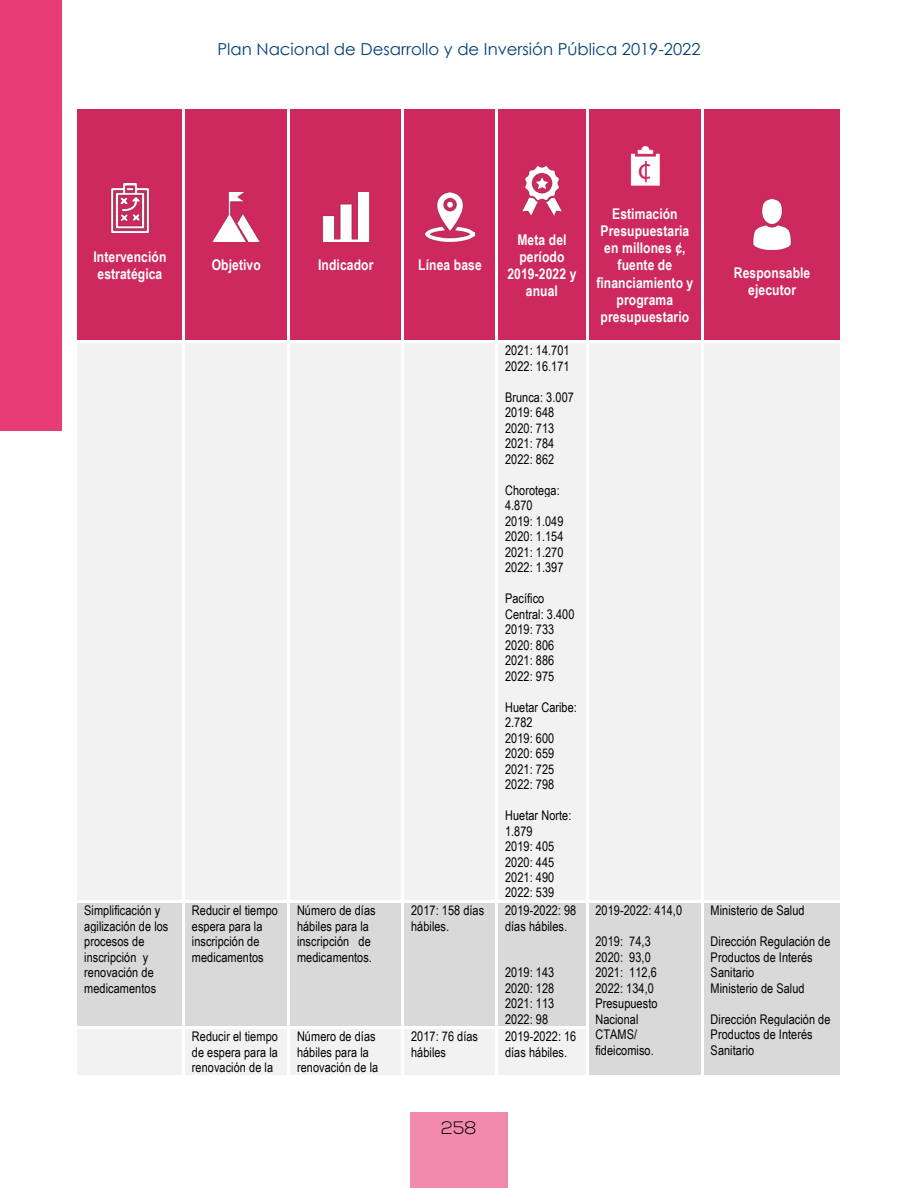
<style>
.page{position:relative;width:918px;height:1188px;background:#fff}
.page>*{position:absolute;margin:0;border:0;box-sizing:border-box;transform-origin:0 0}
.t1{font:300 18px "Nexa";color:#000}
.t2{font:16.5px "Century Gothic";color:#004177}
.t3{font:700 14.7px/17.2px "Arial Narrow";letter-spacing:.005em;color:#fff;text-align:center}
.t4{font:13.35px/15.5px "Arial Narrow";letter-spacing:.005em;color:#000}
</style>
<div class="page">
<div style="left:410px;top:1113px;width:98px;height:75px;background:#f18aac"></div>
<div style="left:0;top:0;width:61px;height:430px;background:#e83c76"></div>
<div style="left:77px;top:108px;width:106px;height:233px;background:#ce295e"></div>
<div style="left:185px;top:108px;width:103px;height:233px;background:#ce295e"></div>
<div style="left:290px;top:108px;width:112px;height:233px;background:#ce295e"></div>
<div style="left:404px;top:108px;width:92px;height:233px;background:#ce295e"></div>
<div style="left:498px;top:108px;width:88px;height:233px;background:#ce295e"></div>
<div style="left:588px;top:108px;width:113px;height:233px;background:#ce295e"></div>
<div style="left:703px;top:108px;width:138px;height:233px;background:#ce295e"></div>
<div style="left:77px;top:343px;width:106px;height:557px;background:#f2f2f2"></div>
<div style="left:185px;top:343px;width:103px;height:557px;background:#f2f2f2"></div>
<div style="left:290px;top:343px;width:112px;height:557px;background:#f2f2f2"></div>
<div style="left:404px;top:343px;width:92px;height:557px;background:#f2f2f2"></div>
<div style="left:498px;top:343px;width:88px;height:557px;background:#f2f2f2"></div>
<div style="left:588px;top:343px;width:113px;height:557px;background:#f2f2f2"></div>
<div style="left:703px;top:343px;width:138px;height:557px;background:#f2f2f2"></div>
<div style="left:77px;top:903px;width:106px;height:124px;background:#d9d9d9"></div>
<div style="left:185px;top:903px;width:103px;height:124px;background:#d9d9d9"></div>
<div style="left:290px;top:903px;width:112px;height:124px;background:#d9d9d9"></div>
<div style="left:404px;top:903px;width:92px;height:124px;background:#d9d9d9"></div>
<div style="left:498px;top:903px;width:88px;height:124px;background:#d9d9d9"></div>
<div style="left:588px;top:903px;width:113px;height:172px;background:#d9d9d9"></div>
<div style="left:703px;top:903px;width:138px;height:172px;background:#d9d9d9"></div>
<div style="left:77px;top:1029px;width:106px;height:46px;background:#f2f2f2"></div>
<div style="left:185px;top:1029px;width:103px;height:46px;background:#f2f2f2"></div>
<div style="left:290px;top:1029px;width:112px;height:46px;background:#f2f2f2"></div>
<div style="left:404px;top:1029px;width:92px;height:46px;background:#f2f2f2"></div>
<div style="left:498px;top:1029px;width:88px;height:46px;background:#f2f2f2"></div>
<img style="left:110px;top:184px;width:40px;height:49px">
<img style="left:212px;top:192px;width:49px;height:50px">
<img style="left:322px;top:192px;width:48px;height:50px">
<img style="left:425px;top:192px;width:50px;height:50px">
<img style="left:522px;top:166px;width:40px;height:50px">
<img style="left:630px;top:145px;width:30px;height:41px">
<img style="left:752px;top:200px;width:40px;height:49px">
<p class="t2" style="left:218px;top:37px;width:484px">Plan Nacional de Desarrollo y de Inversión Pública 2019-2022</p>
<p class="t3" style="left:93px;top:247px;width:75px;text-align:left">Intervención estratégica</p>
<p class="t3" style="left:212px;top:256px;width:51px">Objetivo</p>
<p class="t3" style="left:318px;top:256px;width:57px">Indicador</p>
<p class="t3" style="left:418px;top:256px;width:65px">Línea base</p>
<p class="t3" style="left:507px;top:230px;width:70px">Meta del período<br>2019-2022 y anual</p>
<p class="t4" style="left:505px;top:342px;width:66px">2021: 14.701<br>2022: 16.171</p>
<p class="t4" style="left:505px;top:389px;width:70px">Brunca: 3.007<br>2019: 648<br>2020: 713<br>2021: 784<br>2022: 862</p>
<p class="t4" style="left:505px;top:482px;width:60px">Chorotega:<br>4.870<br>2019: 1.049<br>2020: 1.154<br>2021: 1.270<br>2022: 1.397</p>
<p class="t4" style="left:505px;top:590px;width:71px">Pacífico<br>Central: 3.400<br>2019: 733<br>2020: 806<br>2021: 886<br>2022: 975</p>
<p class="t4" style="left:505px;top:699px;width:73px">Huetar Caribe:<br>2.782<br>2019: 600<br>2020: 659<br>2021: 725<br>2022: 798</p>
<p class="t4" style="left:505px;top:807px;width:68px">Huetar Norte:<br>1.879<br>2019: 405<br>2020: 445<br>2021: 490<br>2022: 539</p>
<p class="t4" style="left:84px;top:902px;width:86px">Simplificación y agilización de los procesos de inscripción y renovación de medicamentos</p>
<p class="t4" style="left:192px;top:902px;width:88px">Reducir el tiempo espera para la inscripción de medicamentos</p>
<p class="t4" style="left:297px;top:902px;width:80px">Número de días hábiles para la inscripción de medicamentos.</p>
<p class="t4" style="left:411px;top:902px;width:75px">2017: 158 días hábiles.</p>
<p class="t4" style="left:505px;top:902px;width:73px">2019-2022: 98 días hábiles.</p>
<p class="t4" style="left:505px;top:964px;width:51px;text-align:justify">2019: 143<br>2020: 128<br>2021: 113<br>2022: 98</p>
<p class="t4" style="left:192px;top:1029px;width:88px;text-align:justify">Reducir el tiempo de espera para la renovación de la</p>
<p class="t4" style="left:297px;top:1029px;width:83px">Número de días hábiles para la renovación de la</p>
<p class="t4" style="left:411px;top:1029px;width:69px">2017: 76 días hábiles</p>
<p class="t4" style="left:505px;top:1029px;width:73px">2019-2022: 16 días hábiles.</p>
<h1 class="t1" style="left:441px;top:1117px;width:37px">258</h1>
<p class="t3" style="left:596px;top:204px;width:98px">Estimación<br>Presupuestaria en millones ¢, fuente de financiamiento y programa presupuestario</p>
<p class="t3" style="left:734px;top:263px;width:78px">Responsable ejecutor</p>
<p class="t4" style="left:595px;top:902px;width:88px">2019-2022: 414,0</p>
<p class="t4" style="left:595px;top:933px;width:64px">2019: 74,3<br>2020: 93,0<br>2021: 112,6<br>2022: 134,0<br>Presupuesto<br>Nacional<br>CTAMS/ fideicomiso.</p>
<p class="t4" style="left:711px;top:902px;width:96px">Ministerio de Salud</p>
<p class="t4" style="left:711px;top:933px;width:121px">Dirección Regulación de<br>Productos de Interés<br>Sanitario<br>Ministerio de Salud</p>
<p class="t4" style="left:711px;top:1011px;width:121px">Dirección Regulación de<br>Productos de Interés<br>Sanitario</p>
</div>
